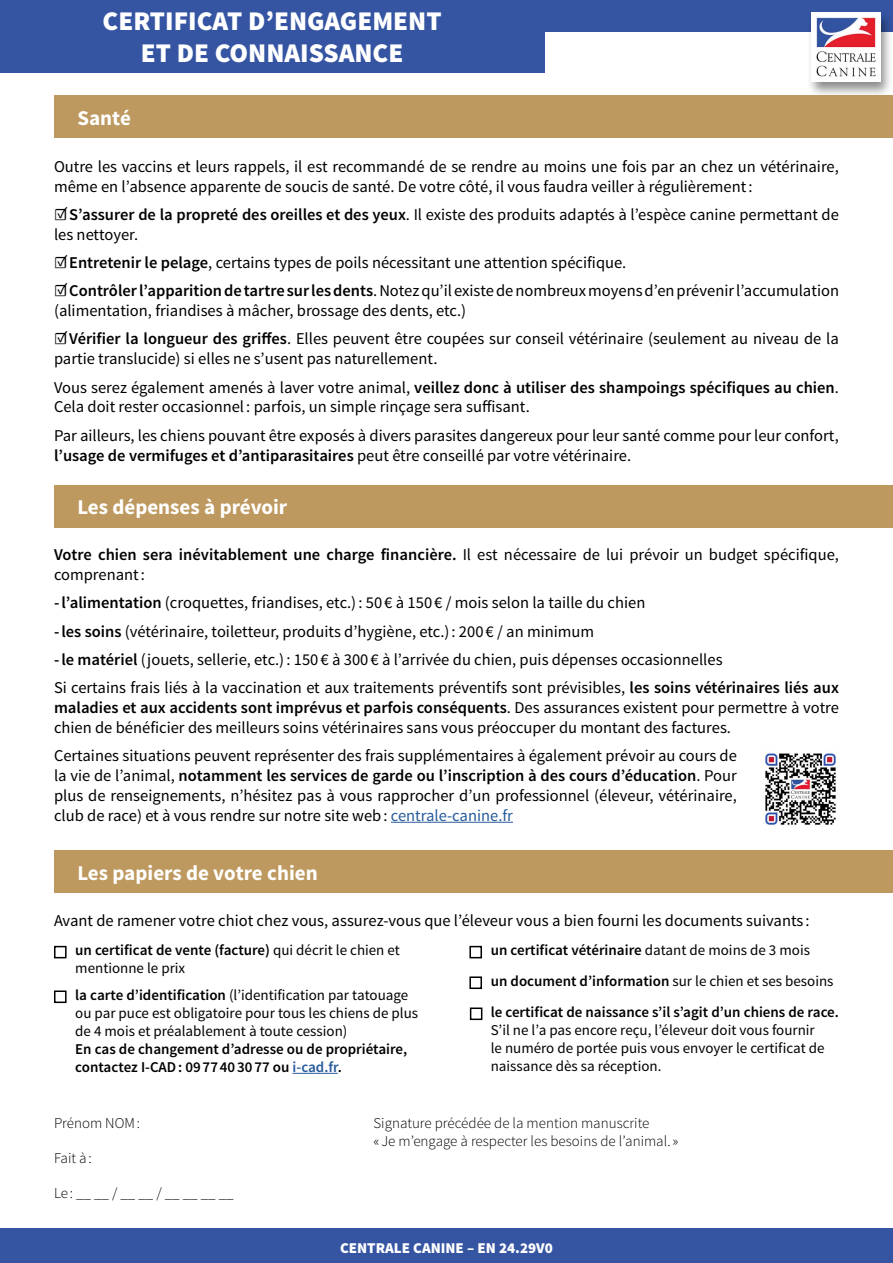
<style>
.page{position:relative;width:893px;height:1263px;background:#fff}
.page>*{position:absolute;margin:0;border:0;box-sizing:border-box;transform-origin:0 0}
.t1{font:900 27px/32.4px "Source Sans Pro";color:#fff;text-align:center}
.Titres_encadrés{font:700 21px "Source Sans Pro";color:#fff}
.t2{font:16.5px/19.8px "Source Sans Pro";color:#000}
.t3{font:15px/18px "Source Sans Pro";color:#000}
.t4{font:300 15px/18px "Source Sans Pro";color:#000}
.t5{font:600 15px "Source Sans Pro";color:#000}
.t6{font:900 15px "Source Sans Pro";color:#fff}
.s1{font-weight:600}
.s2{color:#275b9b}
.s3{font-weight:600;color:#275b9b}
.s4{font-weight:400}
</style>
<div class="page">
<div style="left:0;top:0;width:544px;height:72px;background:#3554a2"></div>
<div style="left:0;top:0;width:893px;height:32px;background:#3554a2"></div>
<div style="left:0;top:1229px;width:893px;height:34px;background:#3554a2"></div>
<div style="left:806px;top:11px;width:87px;height:87px;background:#000;opacity:.45"></div>
<img style="left:811px;top:13px;width:69px;height:69px">
<div style="left:54px;top:96px;width:839px;height:42px;background:#be995f"></div>
<div style="left:54px;top:850px;width:839px;height:43px;background:#be995f"></div>
<div style="left:54px;top:485px;width:839px;height:42px;background:#be995f"></div>
<hr style="left:391px;top:822px;width:122px;height:1px;background:#275b9b">
<img style="left:765px;top:753px;width:71px;height:72px">
<hr style="left:293px;top:1073px;width:45px;height:1px;background:#275b9b">
<div style="left:54px;top:946px;width:13px;height:12px;border:2px solid #000"></div>
<div style="left:54px;top:990px;width:13px;height:13px;border:2px solid #000"></div>
<div style="left:469px;top:946px;width:13px;height:12px;border:2px solid #000"></div>
<div style="left:469px;top:976px;width:13px;height:13px;border:2px solid #000"></div>
<div style="left:470px;top:1007px;width:12px;height:13px;border:2px solid #000"></div>
<h1 class="t1" style="left:103px;top:6px;width:341px">CERTIFICAT D’ENGAGEMENT<br>ET DE CONNAISSANCE</h1>
<p class="Titres_encadrés" style="left:77px;top:104px;width:55px">Santé</p>
<p class="t2" style="left:54px;top:157px;width:786px">Outre les vaccins et leurs rappels, il est recommandé de se rendre au moins une fois par an chez un vétérinaire, même en l’absence apparente de soucis de santé. De votre côté, il vous faudra veiller à régulièrement:</p>
<p class="t2" style="left:54px;top:205px;width:786px">☑<span class="s1">S’assurer de la propreté des oreilles et des yeux</span>. Il existe des produits adaptés à l’espèce canine permettant de les nettoyer.</p>
<p class="t2" style="left:54px;top:253px;width:574px">☑<span class="s1">Entretenir le pelage</span>, certains types de poils nécessitant une attention spécifique.</p>
<p class="t2" style="left:54px;top:281px;width:786px">☑<span class="s1">Contrôler l’apparition de tartre sur les dents</span>. Notez qu’il existe de nombreux moyens d’en prévenir l’accumulation (alimentation, friandises à mâcher, brossage des dents, etc.)</p>
<p class="t2" style="left:54px;top:329px;width:786px">☑<span class="s1">Vérifier la longueur des griffes</span>. Elles peuvent être coupées sur conseil vétérinaire (seulement au niveau de la partie translucide) si elles ne s’usent pas naturellement.</p>
<p class="t2" style="left:54px;top:377px;width:786px">Vous serez également amenés à laver votre animal, <span class="s1">veillez donc à utiliser des shampoings spécifiques au chien</span>.<br>Cela doit rester occasionnel: parfois, un simple rinçage sera suffisant.</p>
<p class="t2" style="left:54px;top:426px;width:786px">Par ailleurs, les chiens pouvant être exposés à divers parasites dangereux pour leur santé comme pour leur confort, <span class="s1">l’usage de vermifuges et d’antiparasitaires</span> peut être conseillé par votre vétérinaire.</p>
<p class="Titres_encadrés" style="left:77px;top:493px;width:211px">Les dépenses à prévoir</p>
<p class="t2" style="left:54px;top:545px;width:786px"><span class="s1">Votre chien sera inévitablement une charge financière.</span> Il est nécessaire de lui prévoir un budget spécifique, comprenant:</p>
<p class="t2" style="left:54px;top:593px;width:593px"><span class="s1">-l’alimentation</span> (croquettes, friandises, etc.): 50 € à 150 € / mois selon la taille du chien</p>
<p class="t2" style="left:54px;top:621px;width:542px"><span class="s1">-les soins</span> (vétérinaire, toiletteur, produits d’hygiène, etc.): 200 € / an minimum</p>
<p class="t2" style="left:54px;top:650px;width:670px"><span class="s1">-le matériel</span> (jouets, sellerie, etc.): 150 € à 300 € à l’arrivée du chien, puis dépenses occasionnelles</p>
<p class="t2" style="left:54px;top:678px;width:786px;text-align:justify">Si certains frais liés à la vaccination et aux traitements préventifs sont prévisibles, <span class="s1">les soins vétérinaires liés aux maladies et aux accidents sont imprévus et parfois conséquents</span>. Des assurances existent pour permettre à votre chien de bénéficier des meilleurs soins vétérinaires sans vous préoccuper du montant des factures.</p>
<p class="t2" style="left:54px;top:746px;width:684px;text-align:justify">Certaines situations peuvent représenter des frais supplémentaires à également prévoir au cours de la vie de l’animal, <span class="s1">notamment les services de garde ou l’inscription à des cours d’éducation</span>. Pour plus de renseignements, n’hésitez pas à vous rapprocher d’un professionnel (éleveur, vétérinaire, club de race) et à vous rendre sur notre site web: <span class="s2">centrale-canine.fr</span></p>
<p class="Titres_encadrés" style="left:77px;top:859px;width:242px">Les papiers de votre chien</p>
<p class="t2" style="left:54px;top:911px;width:757px">Avant de ramener votre chiot chez vous, assurez-vous que l’éleveur vous a bien fourni les documents suivants :</p>
<p class="t3" style="left:75px;top:941px;width:326px"><span class="s1">un certificat de vente (facture)</span> qui décrit le chien et mentionne le prix</p>
<p class="t3" style="left:75px;top:986px;width:344px"><span class="s1">la carte d’identification</span> (l’identification par tatouage ou par puce est obligatoire pour tous les chiens de plus de 4 mois et préalablement à toute cession)<br><span class="s1">En cas de changement d’adresse ou de propriétaire, contactez I-CAD: 0977403077 ou</span> <span class="s3">i-cad.fr</span><span class="s1">.</span></p>
<p class="t5" style="left:491px;top:941px;width:321px">un certificat vétérinaire <span class="s4">datant de moins de 3 mois</span></p>
<p class="t5" style="left:491px;top:971px;width:344px">un document d’information <span class="s4">sur le chien et ses besoins</span></p>
<p class="t3" style="left:491px;top:1003px;width:350px"><span class="s1">le certificat de naissance s’il s’agit d’un chiens de race.<br></span>S’il ne l’a pas encore reçu, l’éleveur doit vous fournir<br>le numéro de portée puis vous envoyer le certificat de naissance dès sa réception.</p>
<p class="t4" style="left:54px;top:1114px;width:88px">Prénom NOM:</p>
<p class="t4" style="left:54px;top:1149px;width:39px">Fait à :</p>
<p class="t4" style="left:54px;top:1184px;width:181px">Le : __ __ / __ __ / __ __ __ __</p>
<p class="t4" style="left:374px;top:1114px;width:306px">Signature précédée de la mention manuscrite<br>« Je m’engage à respecter les besoins de l’animal.»</p>
<p class="t6" style="left:340px;top:1238px;width:214px">CENTRALE CANINE – EN 24.29V0</p>
</div>
